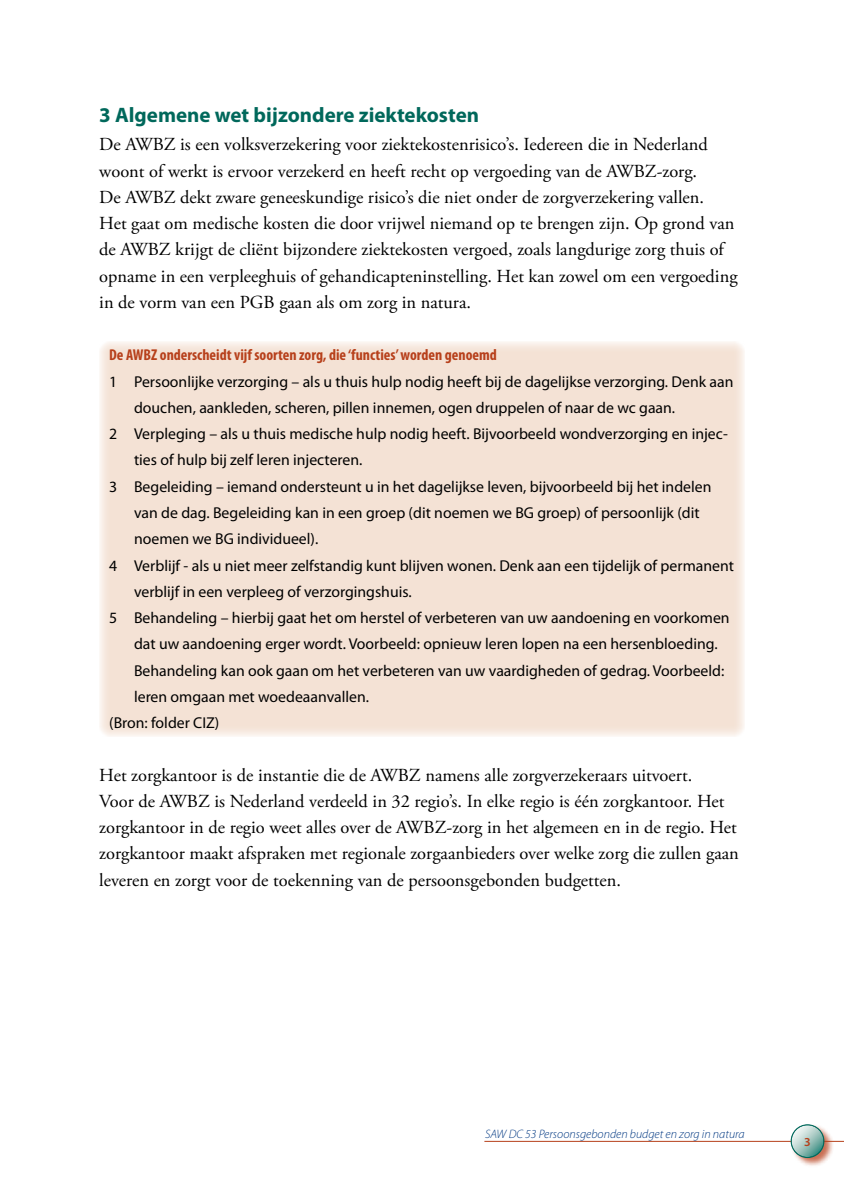
<style>
.page{position:relative;width:844px;height:1191px;background:#fff}
.page>*{position:absolute;margin:0;border:0;box-sizing:border-box;transform-origin:0 0}
.t1{font:700 21px "Myriad Pro";color:#00685b}
.t2{font:18.38px/26.2px "Adobe Garamond Pro";color:#000}
.t3{font:15.75px "Myriad Pro";color:#000}
.t4{font:700 condensed 15.75px "Myriad Pro";color:#b7401b}
.t5{font:italic 300 12.25px "Myriad Pro";color:#003882}
.t6{font:600 12.25px "Myriad Pro";color:#b7401b}
</style>
<div class="page">
<div style="left:99px;top:341px;width:645px;height:396px;background:#f4e2d5"></div>
<hr style="left:484px;top:1141px;width:359px;height:1px;background:#b7401b">
<div style="left:790px;top:1124px;width:43px;height:43px;background:#b7401b;opacity:.75"></div>
<div style="left:791px;top:1124px;width:32px;height:33px;background:#b7401b;opacity:.75"></div>
<svg style="left:791px;top:1124px;width:32px;height:33px"></svg>
<div style="left:791px;top:1124px;width:32px;height:33px;border:1px solid #00685b;border-radius:50%"></div>
<div style="left:790px;top:1124px;width:33px;height:33px;border:1px solid #00685b;border-radius:50%"></div>
<p class="t1" style="left:99px;top:101px;width:381px">3 Algemene wet bijzondere ziektekosten</p>
<p class="t2" style="left:99px;top:132px;width:639px">De AWBZ is een volksverzekering voor ziektekostenrisico’s. Iedereen die in Nederland woont of werkt is ervoor verzekerd en heeft recht op vergoeding van de AWBZ-zorg.<br>De AWBZ dekt zware geneeskundige risico’s die niet onder de zorgverzekering vallen.<br>Het gaat om medische kosten die door vrijwel niemand op te brengen zijn. Op grond van de AWBZ krijgt de cliënt bijzondere ziektekosten vergoed, zoals langdurige zorg thuis of opname in een verpleeghuis of gehandicapteninstelling. Het kan zowel om een vergoeding in de vorm van een PGB gaan als om zorg in natura.</p>
<p class="t4" style="left:109px;top:345px;width:389px">De AWBZ onderscheidt vijf soorten zorg, die ‘functies’ worden genoemd</p>
<p class="t3" style="left:109px;top:372px;width:625px">1 Persoonlijke verzorging – als u thuis hulp nodig heeft bij de dagelijkse verzorging. Denk aan</p>
<p class="t3" style="left:134px;top:398px;width:542px">douchen, aankleden, scheren, pillen innemen, ogen druppelen of naar de wc gaan.</p>
<p class="t3" style="left:109px;top:424px;width:620px">2 Verpleging – als u thuis medische hulp nodig heeft. Bijvoorbeeld wondverzorging en injec-</p>
<p class="t3" style="left:134px;top:450px;width:230px">ties of hulp bij zelf leren injecteren.</p>
<p class="t3" style="left:109px;top:477px;width:603px">3 Begeleiding – iemand ondersteunt u in het dagelijkse leven, bijvoorbeeld bij het indelen</p>
<p class="t3" style="left:134px;top:503px;width:567px">van de dag. Begeleiding kan in een groep (dit noemen we BG groep) of persoonlijk (dit</p>
<p class="t3" style="left:134px;top:529px;width:186px">noemen we BG individueel).</p>
<p class="t3" style="left:109px;top:555px;width:626px">4 Verblijf - als u niet meer zelfstandig kunt blijven wonen. Denk aan een tijdelijk of permanent</p>
<p class="t3" style="left:134px;top:582px;width:279px">verblijf in een verpleeg of verzorgingshuis.</p>
<p class="t3" style="left:109px;top:608px;width:621px">5 Behandeling – hierbij gaat het om herstel of verbeteren van uw aandoening en voorkomen</p>
<p class="t3" style="left:134px;top:634px;width:585px">dat uw aandoening erger wordt. Voorbeeld: opnieuw leren lopen na een hersenbloeding.</p>
<p class="t3" style="left:134px;top:660px;width:591px">Behandeling kan ook gaan om het verbeteren van uw vaardigheden of gedrag. Voorbeeld:</p>
<p class="t3" style="left:134px;top:687px;width:236px">leren omgaan met woedeaanvallen.</p>
<p class="t3" style="left:109px;top:713px;width:112px">(Bron: folder CIZ)</p>
<p class="t2" style="left:99px;top:762px;width:641px">Het zorgkantoor is de instantie die de AWBZ namens alle zorgverzekeraars uitvoert.<br>Voor de AWBZ is Nederland verdeeld in 32 regio’s. In elke regio is één zorgkantoor. Het zorgkantoor in de regio weet alles over de AWBZ-zorg in het algemeen en in de regio. Het zorgkantoor maakt afspraken met regionale zorgaanbieders over welke zorg die zullen gaan leveren en zorgt voor de toekenning van de persoonsgebonden budgetten.</p>
<p class="t5" style="left:485px;top:1127px;width:261px">SAW DC 53 Persoonsgebonden budget en zorg in natura</p>
<p class="t6" style="left:804px;top:1133px;width:8px">3</p>
</div>
